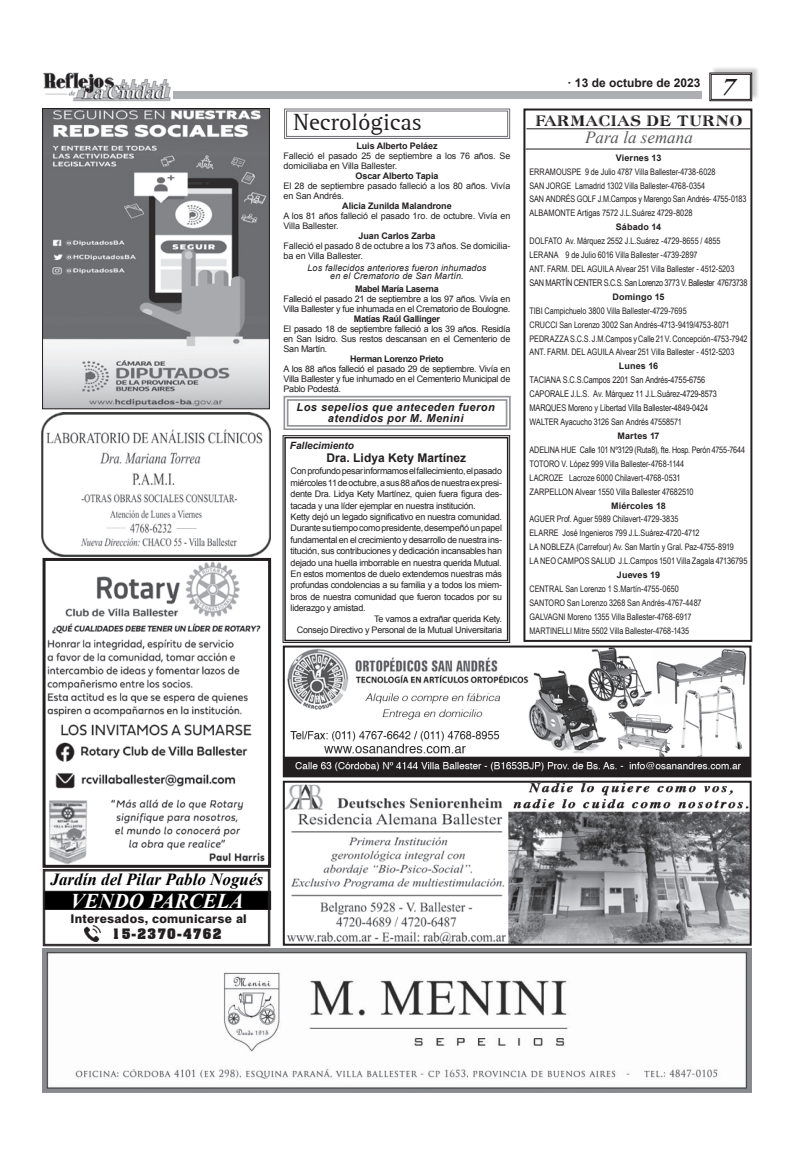
<style>
.page{position:relative;width:794px;height:1163px;background:#fff}
.page>*{position:absolute;margin:0;border:0;box-sizing:border-box;transform-origin:0 0}
.t1{font:24px "Rotis Serif";color:#231f20}
.t2{font:italic 700 24px "Adobe Garamond Pro";color:#231f20}
.t3{font:italic 700 21px "Times New Roman";color:#fff}
.t4{font:italic 700 17px "Times New Roman";color:#000}
.t5{font:italic 17px "Times New Roman";color:#57585a}
.t6{font:15px "Atlantic Inline";color:#231f20}
.t7{font:700 14px "Aachen BT";letter-spacing:.04em;color:#231f20}
.t8{font:700 12px "Arial";color:#231f20}
.t9{font:800 12px "Swiss 721 BT";letter-spacing:.02em;color:#231f20}
.t10{font:italic 700 11px/11px "Arial";letter-spacing:.04em;color:#231f20;text-align:center}
.t11{font:italic 700 10px "Arial";color:#231f20}
.t12{font:9.2px "Arial Narrow";letter-spacing:-.01em;color:#231f20}
.t13{font:9.2px "Arial Narrow";letter-spacing:-.035em;color:#231f20}
.t14{font:9px "Arial Narrow";letter-spacing:-.005em;color:#231f20}
.t15{font:9px/11.4px "Arial";letter-spacing:-.03em;color:#231f20;text-align:justify}
.t16{font:9px/10px "Arial";letter-spacing:-.01em;color:#231f20}
.t17{font:700 9px "Arial";letter-spacing:-.01em;color:#231f20}
.t18{font:italic 9px/8px "Arial";letter-spacing:.02em;color:#231f20;text-align:center}
.t19{font:700 9px "Arial";letter-spacing:-.03em;color:#231f20}
.t20{font:700 9px "Arial";letter-spacing:.015em;color:#231f20}
.t21{font:700 9px "Arial";letter-spacing:.01em;color:#231f20}
</style>
<div class="page">
<img style="left:286px;top:648px;width:462px;height:126px">
<div style="left:283px;top:645px;width:468px;height:132px;border:2px solid #231f20"></div>
<img style="left:42px;top:948px;width:709px;height:143px">
<img style="left:286px;top:783px;width:462px;height:159px">
<div style="left:283px;top:780px;width:468px;height:165px;border:2px solid #231f20"></div>
<div style="left:523px;top:108px;width:229px;height:533px;border:2px solid #231f20"></div>
<div style="left:710px;top:65px;width:49px;height:35px;background:#231f20;opacity:.23"></div>
<svg style="left:709px;top:72px;width:43px;height:29px"></svg>
<div style="left:711px;top:74px;width:39px;height:26px;border:1px solid #231f20"></div>
<img style="left:43px;top:72px;width:127px;height:30px">
<hr style="left:526px;top:128px;width:224px;height:1px;background:#231f20">
<hr style="left:525px;top:148px;width:225px;height:1px;background:#231f20">
<div style="left:173px;top:92px;width:529px;height:7px;background:#aeafb3"></div>
<img style="left:41px;top:412px;width:229px;height:144px">
<svg style="left:284px;top:108px;width:226px;height:31px"></svg>
<div style="left:286px;top:110px;width:222px;height:27px;border:1px solid #6c6d70"></div>
<svg style="left:283px;top:395px;width:228px;height:35px"></svg>
<div style="left:287px;top:399px;width:220px;height:27px;border:2px solid #939598"></div>
<img style="left:47px;top:562px;width:218px;height:301px">
<div style="left:43px;top:558px;width:228px;height:309px;border:3px solid #231f20"></div>
<svg style="left:43px;top:869px;width:227px;height:77px"></svg>
<div style="left:44px;top:870px;width:225px;height:74px;border:1px solid #231f20"></div>
<img style="left:85px;top:925px;width:15px;height:16px">
<svg style="left:282px;top:435px;width:228px;height:208px"></svg>
<div style="left:284px;top:437px;width:224px;height:204px;border:2px solid #231f20"></div>
<img style="left:44px;top:110px;width:224px;height:297px">
<div style="left:42px;top:108px;width:228px;height:301px;border:1px solid #231f20"></div>
<p class="t1" style="left:293px;top:109px;width:130px">Necrológicas</p>
<p class="t17" style="left:356px;top:140px;width:83px">Luis Alberto Peláez</p>
<p class="t16" style="left:283px;top:151px;width:228px">Falleció el pasado 25 de septiembre a los 76 años. Se domiciliaba en Villa Ballester.</p>
<p class="t17" style="left:355px;top:170px;width:84px">Oscar Alberto Tapia</p>
<p class="t16" style="left:283px;top:181px;width:228px">El 28 de septiembre pasado falleció a los 80 años. Vivía en San Andrés.</p>
<p class="t17" style="left:342px;top:200px;width:111px">Alicia Zunilda Malandrone</p>
<p class="t16" style="left:283px;top:211px;width:228px">A los 81 años falleció el pasado 1ro. de octubre. Vivía en<br>Villa Ballester.</p>
<p class="t17" style="left:358px;top:230px;width:79px">Juan Carlos Zarba</p>
<p class="t16" style="left:283px;top:241px;width:228px">Falleció el pasado 8 de octubre a los 73 años. Se domicilia&shy;ba en Villa Ballester.</p>
<p class="t19" style="left:355px;top:283px;width:85px">Mabel María Laserna</p>
<p class="t15" style="left:283px;top:294px;width:228px;line-height:10px">Falleció el pasado 21 de septiembre a los 97 años. Vivía en<br>Villa Ballester y fue inhumada en el Crematorio de Boulogne.</p>
<p class="t19" style="left:354px;top:313px;width:88px">Matías Raúl Gallinger</p>
<p class="t15" style="left:283px;top:324px;width:228px;line-height:10px">El pasado 18 de septiembre falleció a los 39 años. Residía en San Isidro. Sus restos descansan en el Cementerio de San Martín.</p>
<p class="t19" style="left:350px;top:353px;width:95px">Herman Lorenzo Prieto</p>
<p class="t15" style="left:283px;top:364px;width:228px;line-height:10px">A los 88 años falleció el pasado 29 de septiembre. Vivía en Villa Ballester y fue inhumado en el Cementerio Municipal de Pablo Podestá.</p>
<p class="t10" style="left:297px;top:401px;width:200px">Los sepelios que anteceden fueron atendidos por M. Menini</p>
<p class="t18" style="left:307px;top:263px;width:180px">Los fallecidos anteriores fueron inhumados en el Crematorio de San Martín.</p>
<p class="t11" style="left:290px;top:439px;width:65px">Fallecimiento</p>
<p class="t8" style="left:327px;top:449px;width:141px">Dra. Lidya Kety Martínez</p>
<p class="t15" style="left:291px;top:465px;width:213px">Con profundo pesar informamos el fallecimiento, el pasado miércoles 11 de octubre, a sus 88 años de nuestra ex presi&shy;dente Dra. Lidya Kety Martínez, quien fuera figura des&shy;tacada y una líder ejemplar en nuestra institución.</p>
<p class="t15" style="left:291px;top:511px;width:213px">Ketty dejó un legado significativo en nuestra comunidad.<br>Durante su tiempo como presidente, desempeñó un papel fundamental en el crecimiento y desarrollo de nuestra ins&shy;titución, sus contribuciones y dedicación incansables han dejado una huella imborrable en nuestra querida Mutual.</p>
<p class="t15" style="left:291px;top:568px;width:213px">En estos momentos de duelo extendemos nuestras más profundas condolencias a su familia y a todos los miem&shy;bros de nuestra comunidad que fueron tocados por su liderazgo y amistad.</p>
<p class="t15" style="left:374px;top:613px;width:129px">Te vamos a extrañar querida Kety.</p>
<p class="t15" style="left:297px;top:624px;width:206px">Consejo Directivo y Personal de la Mutual Universitaria</p>
<p class="t8" style="left:567px;top:75px;width:134px">· 13 de octubre de 2023</p>
<p class="t2" style="left:722px;top:72px;width:14px">7</p>
<p class="t6" style="left:535px;top:111px;width:209px">FARMACIAS DE TURNO</p>
<p class="t5" style="left:585px;top:126px;width:109px">Para la semana</p>
<p class="t20" style="left:615px;top:152px;width:47px">Viernes 13</p>
<p class="t14" style="left:529px;top:165px;width:187px">ERRAMOUSPE 9 de Julio 4787 Villa Ballester-4738-6028</p>
<p class="t14" style="left:529px;top:179px;width:177px">SAN JORGE Lamadrid 1302 Villa Ballester-4768-0354</p>
<p class="t14" style="left:529px;top:193px;width:218px">SAN ANDRÉS GOLF J.M.Campos y Marengo San Andrés- 4755-0183</p>
<p class="t14" style="left:529px;top:206px;width:164px">ALBAMONTE Artigas 7572 J.L.Suárez 4729-8028</p>
<p class="t20" style="left:616px;top:221px;width:47px">Sábado 14</p>
<p class="t14" style="left:529px;top:234px;width:193px">DOLFATO Av. Márquez 2552 J.L.Suárez -4729-8655 / 4855</p>
<p class="t14" style="left:529px;top:248px;width:170px">LERANA 9 de Julio 6016 Villa Ballester -4739-2897</p>
<p class="t14" style="left:529px;top:262px;width:206px">ANT. FARM. DEL AGUILA Alvear 251 Villa Ballester - 4512-5203</p>
<p class="t13" style="left:529px;top:276px;width:220px">SAN MARTÍN CENTER S.C.S. San Lorenzo 3773 V. Ballester 47673738</p>
<p class="t21" style="left:612px;top:291px;width:53px">Domingo 15</p>
<p class="t14" style="left:529px;top:304px;width:159px">TIBI Campichuelo 3800 Villa Ballester-4729-7695</p>
<p class="t14" style="left:529px;top:318px;width:201px">CRUCCI San Lorenzo 3002 San Andrés-4713-9419/4753-8071</p>
<p class="t14" style="left:529px;top:332px;width:219px">PEDRAZZA S.C.S. J.M.Campos y Calle 21 V. Concepción-4753-7942</p>
<p class="t14" style="left:529px;top:345px;width:206px">ANT. FARM. DEL AGUILA Alvear 251 Villa Ballester - 4512-5203</p>
<p class="t17" style="left:619px;top:360px;width:41px">Lunes 16</p>
<p class="t12" style="left:529px;top:375px;width:177px">TACIANA S.C.S.Campos 2201 San Andrés-4755-6756</p>
<p class="t12" style="left:529px;top:389px;width:189px">CAPORALE J.L.S. Av. Márquez 11 J.L.Suárez-4729-8573</p>
<p class="t12" style="left:529px;top:402px;width:180px">MARQUES Moreno y Libertad Villa Ballester-4849-0424</p>
<p class="t14" style="left:529px;top:415px;width:154px">WALTER Ayacucho 3126 San Andrés 47558571</p>
<p class="t20" style="left:617px;top:430px;width:44px">Martes 17</p>
<p class="t14" style="left:529px;top:443px;width:217px">ADELINA HUE Calle 101 Nº3129 (Ruta8), fte. Hosp. Perón 4755-7644</p>
<p class="t14" style="left:529px;top:457px;width:156px">TOTORO V. López 999 Villa Ballester-4768-1144</p>
<p class="t14" style="left:529px;top:471px;width:152px">LACROZE Lacroze 6000 Chilavert-4768-0531</p>
<p class="t14" style="left:529px;top:484px;width:166px">ZARPELLON Alvear 1550 Villa Ballester 47682510</p>
<p class="t20" style="left:611px;top:499px;width:56px">Miércoles 18</p>
<p class="t14" style="left:529px;top:512px;width:150px">AGUER Prof. Aguer 5989 Chilavert-4729-3835</p>
<p class="t14" style="left:529px;top:526px;width:172px">ELARRE José Ingenieros 799 J.L.Suárez-4720-4712</p>
<p class="t14" style="left:529px;top:540px;width:206px">LA NOBLEZA (Carrefour) Av. San Martín y Gral. Paz-4755-8919</p>
<p class="t14" style="left:529px;top:554px;width:219px">LA NEO CAMPOS SALUD J.L.Campos 1501 Villa Zagala 47136795</p>
<p class="t17" style="left:617px;top:569px;width:45px">Jueves 19</p>
<p class="t14" style="left:529px;top:582px;width:151px">CENTRAL San Lorenzo 1 S.Martín-4755-0650</p>
<p class="t14" style="left:529px;top:596px;width:174px">SANTORO San Lorenzo 3268 San Andrés-4767-4487</p>
<p class="t14" style="left:529px;top:610px;width:163px">GALVAGNI Moreno 1355 Villa Ballester-4768-6917</p>
<p class="t14" style="left:529px;top:623px;width:161px">MARTINELLI Mitre 5502 Villa Ballester-4768-1435</p>
<p class="t4" style="left:51px;top:867px;width:214px">Jardín del Pilar Pablo Nogués</p>
<p class="t9" style="left:70px;top:911px;width:178px">Interesados, comunicarse al</p>
<p class="t7" style="left:111px;top:925px;width:112px">15-2370-4762</p>
<p class="t3" style="left:71px;top:886px;width:174px">VENDO PARCELA</p>
</div>
